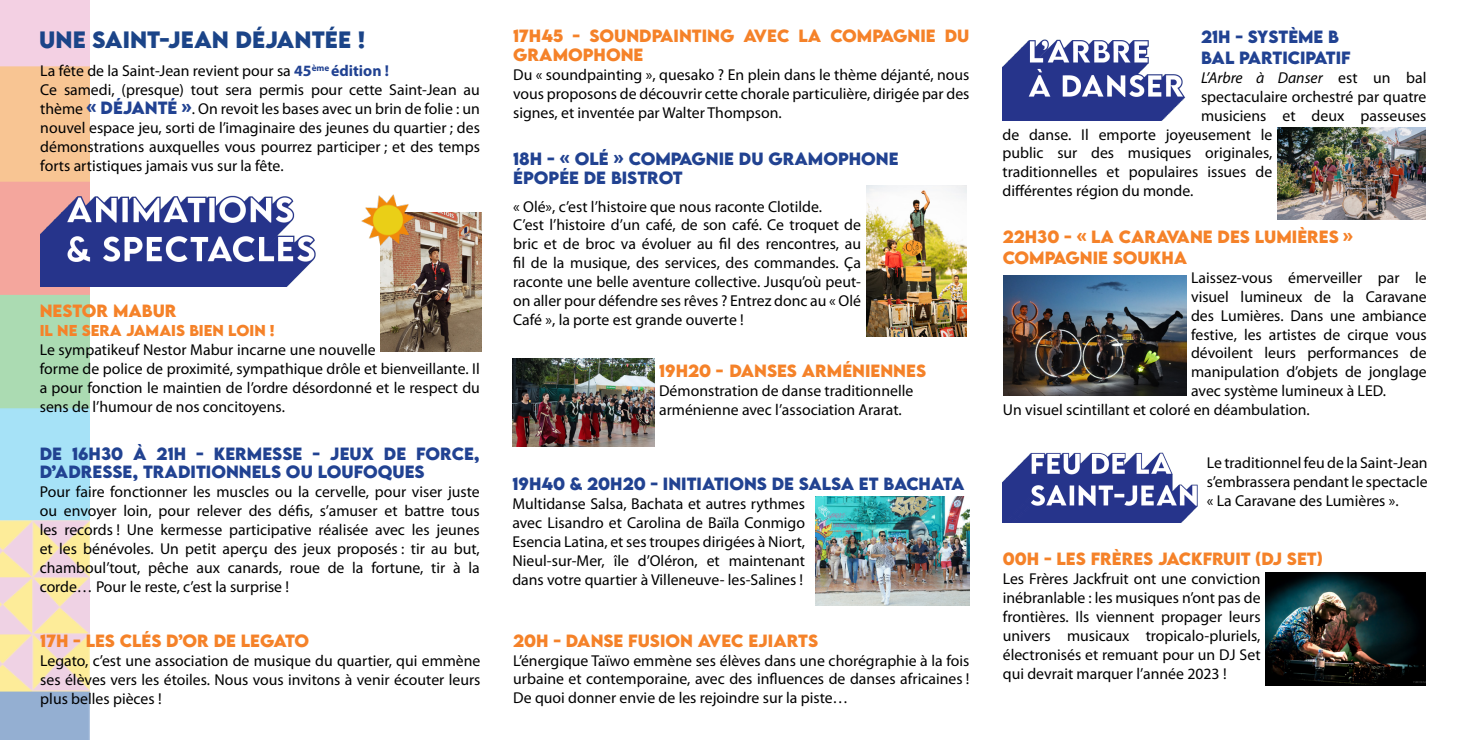
<style>
.page{position:relative;width:1474px;height:740px;background:#fff}
.page>*{position:absolute;margin:0;border:0;box-sizing:border-box;transform-origin:0 0}
.t1{font:700 21px "LEMONMILK";color:#1b4488}
.t2{font:15.75px/18.9px "Myriad Pro";color:#000001;text-align:justify}
.t3{font:700 15.75px "LEMONMILK";color:#f58229}
.t4{font:700 15.75px "LEMONMILK";color:#214291}
.t5{font:700 15.75px "LEMONMILK";color:#214292}
.t6{font:italic 15.75px "Myriad Pro";color:#000001}
.t7{font:700 14px "LEMONMILK";color:#f58229}
.s1{font-weight:700;color:#214292}
.s2{font-family:"LEMONMILK";font-weight:700;color:#214292}
.s3{font-style:normal}
</style>
<div class="page">
<img style="left:0;top:0;width:89px;height:739px">
<img style="left:815px;top:496px;width:154px;height:108px">
<img style="left:40px;top:194px;width:276px;height:92px">
<img style="left:380px;top:212px;width:101px;height:139px">
<img style="left:1277px;top:127px;width:148px;height:92px">
<img style="left:866px;top:185px;width:100px;height:151px">
<img style="left:1002px;top:39px;width:184px;height:81px">
<img style="left:361px;top:195px;width:53px;height:51px">
<img style="left:512px;top:358px;width:142px;height:88px">
<img style="left:1003px;top:275px;width:183px;height:120px">
<img style="left:1002px;top:452px;width:196px;height:69px">
<img style="left:1265px;top:572px;width:160px;height:112px">
<p class="t1" style="left:39px;top:25px;width:328px">UNE SAINT-JEAN DÉJANTÉE !</p>
<p class="t2" style="left:40px;top:61px;width:350px">La fête de la Saint-Jean revient pour sa <span class="s1">45</span><sup>ème</sup> <span class="s1">édition !</span></p>
<p class="t2" style="left:40px;top:80px;width:441px">Ce samedi, (presque) tout sera permis pour cette Saint-Jean au thème <span class="s2">« DÉJANT</span></p>
<p class="t2" style="left:40px;top:99px;width:441px;text-indent:127px"><span class="s2">É »</span>. On revoit les bases avec un brin de folie : un nouvel espace jeu, sorti de l’imaginaire des jeunes du quartier ; des démonstrations auxquelles vous pourrez participer ; et des temps forts artistiques jamais vus sur la fête.</p>
<p class="t3" style="left:40px;top:300px;width:25px">NESTOR</p>
<p class="t3" style="left:113px;top:300px;width:29px">MABUR</p>
<p class="t7" style="left:40px;top:320px;width:53px">ILNE SERA</p>
<p class="t7" style="left:126px;top:320px;width:13px">JAMA</p>
<p class="t7" style="left:171px;top:320px;width:105px">IS BIEN LOIN !</p>
<p class="t2" style="left:40px;top:339px;width:441px;text-align:left">Le sympatikeuf Nestor Mabur incarne une nouvelle<br>forme de police de proximité, sympathique drôle et bienveillante. Il a pour fonction le maintien de l’ordre désordonné et le respect du sens de l’humour de nos concitoyens.</p>
<p class="t4" style="left:40px;top:442px;width:198px">DE 16H30 À 21H - KERMESSE</p>
<p class="t5" style="left:312px;top:442px;width:83px">- JEUX DE</p>
<p class="t5" style="left:416px;top:442px;width:13px">FORCE</p>
<p class="t5" style="left:474px;top:442px;width:7px">,</p>
<p class="t5" style="left:40px;top:461px;width:28px">D’ADRESSE</p>
<p class="t5" style="left:132px;top:461px;width:24px">, TRAD</p>
<p class="t5" style="left:190px;top:461px;width:34px">ITIONNELS</p>
<p class="t5" style="left:286px;top:461px;width:45px">OU LOUFOQUES</p>
<p class="t2" style="left:40px;top:482px;width:441px">Pour faire fonctionner les muscles ou la cervelle, pour viser juste ou envoyer loin, pour relever des défis, s’amuser et battre tous les records ! Une kermesse participative réalisée avec les jeunes et les bénévoles. Un petit aperçu des jeux proposés : tir au but, chamboul’tout, pêche aux canards, roue de la fortune, tir à la corde… Pour le reste, c’est la surprise !</p>
<p class="t3" style="left:40px;top:629px;width:246px">17H - LES CLÉS D’OR DE LEGATO</p>
<p class="t2" style="left:40px;top:650px;width:441px">Legato, c’est une association de musique du quartier, qui emmène ses élèves vers les étoiles. Nous vous invitons à venir écouter leurs plus belles pièces !</p>
<p class="t3" style="left:513px;top:25px;width:100px">17H45 - SOUNDPA</p>
<p class="t3" style="left:673px;top:25px;width:105px">INTING AVEC</p>
<p class="t3" style="left:798px;top:25px;width:12px">LA</p>
<p class="t3" style="left:830px;top:25px;width:26px">COMPA</p>
<p class="t3" style="left:893px;top:25px;width:64px">GNIE DU</p>
<p class="t3" style="left:513px;top:44px;width:15px">GRAMOP</p>
<p class="t3" style="left:593px;top:44px;width:26px">HONE</p>
<p class="t2" style="left:513px;top:65px;width:458px">Du « soundpainting », quesako ? En plein dans le thème déjanté, nous vous proposons de découvrir cette chorale particulière, dirigée par des signes, et inventée par Walter Thompson.</p>
<p class="t4" style="left:513px;top:148px;width:142px">18H - « OLÉ » COMPA</p>
<p class="t4" style="left:691px;top:148px;width:92px">GNIE DU GRAMOP</p>
<p class="t4" style="left:848px;top:148px;width:26px">HONE</p>
<p class="t4" style="left:513px;top:167px;width:13px">ÉPOP</p>
<p class="t4" style="left:559px;top:167px;width:80px">ÉE DE BISTROT</p>
<p class="t2" style="left:513px;top:196px;width:310px">« Olé», c’est l’histoire que nous raconte Clotilde.</p>
<p class="t2" style="left:513px;top:215px;width:349px">C’est l’histoire d’un café, de son café. Ce troquet de bric et de broc va évoluer au fil des rencontres, au fil de la musique, des services, des commandes. Ça raconte une belle aventure collective. Jusqu’où peut&shy;on aller pour défendre ses rêves ? Entrez donc au « Olé Café », la porte est grande ouverte !</p>
<p class="t3" style="left:659px;top:360px;width:94px">19H20 - DANSES</p>
<p class="t3" style="left:801px;top:360px;width:15px">ARM</p>
<p class="t3" style="left:842px;top:360px;width:40px">ÉNIENNES</p>
<p class="t2" style="left:659px;top:381px;width:256px">Démonstration de danse traditionnelle</p>
<p class="t2" style="left:659px;top:400px;width:244px">arménienne avec l’association Ararat.</p>
<p class="t4" style="left:512px;top:473px;width:231px">19H40 &amp; 20H20 - INITIATIONS</p>
<p class="t4" style="left:771px;top:473px;width:49px">DE SALSA</p>
<p class="t4" style="left:859px;top:473px;width:85px">ET BACHATA</p>
<p class="t2" style="left:512px;top:493px;width:294px">Multidanse Salsa, Bachata et autres rythmes avec Lisandro et Carolina de Baïla Conmigo Esencia Latina, et ses troupes dirigées à Niort, Nieul-sur-Mer, île d’Oléron, et maintenant dans votre quartier à Villeneuve- les-Salines !</p>
<p class="t3" style="left:513px;top:629px;width:77px">20H - DANSE</p>
<p class="t3" style="left:628px;top:629px;width:12px">FUS</p>
<p class="t3" style="left:660px;top:629px;width:126px">ION AVEC EJIARTS</p>
<p class="t2" style="left:513px;top:650px;width:458px">L’énergique Taïwo emmène ses élèves dans une chorégraphie à la fois urbaine et contemporaine, avec des influences de danses africaines !<br>De quoi donner envie de les rejoindre sur la piste…</p>
<p class="t5" style="left:1200px;top:26px;width:138px">21H - SYSTÈME B</p>
<p class="t5" style="left:1200px;top:47px;width:12px">BAL</p>
<p class="t5" style="left:1239px;top:47px;width:12px">PART</p>
<p class="t5" style="left:1282px;top:47px;width:34px">ICIPAT</p>
<p class="t5" style="left:1335px;top:47px;width:15px">IF</p>
<p class="t6" style="left:1200px;top:68px;width:227px">L’Arbre à Danser <span class="s3">est un bal</span></p>
<p class="t2" style="left:1200px;top:87px;width:227px">spectaculaire orchestré par quatre</p>
<p class="t2" style="left:1200px;top:105px;width:227px">musiciens et deux passeuses</p>
<p class="t2" style="left:1002px;top:124px;width:271px">de danse. Il emporte joyeusement le</p>
<p class="t2" style="left:1002px;top:143px;width:271px">public sur des musiques originales,</p>
<p class="t2" style="left:1002px;top:162px;width:271px">traditionnelles et populaires issues de</p>
<p class="t2" style="left:1002px;top:181px;width:192px">différentes région du monde.</p>
<p class="t3" style="left:1002px;top:226px;width:142px">22H30 - « LA CARA</p>
<p class="t3" style="left:1166px;top:226px;width:23px">VANE</p>
<p class="t3" style="left:1217px;top:226px;width:12px">DES</p>
<p class="t3" style="left:1254px;top:226px;width:64px">LUMIÈRES</p>
<p class="t3" style="left:1342px;top:226px;width:12px">»</p>
<p class="t3" style="left:1002px;top:247px;width:26px">COMPA</p>
<p class="t3" style="left:1065px;top:247px;width:72px">GNIE SOUK</p>
<p class="t3" style="left:1161px;top:247px;width:27px">HA</p>
<p class="t2" style="left:1191px;top:267px;width:237px">Laissez-vous émerveiller par le visuel lumineux de la Caravane des Lumières. Dans une ambiance festive, les artistes de cirque vous dévoilent leurs performances de manipulation d’objets de jonglage avec système lumineux à LED.</p>
<p class="t2" style="left:1002px;top:400px;width:308px">Un visuel scintillant et coloré en déambulation.</p>
<p class="t2" style="left:1206px;top:453px;width:222px">Le traditionnel feu de la Saint-Jean s’embrassera pendant le spectacle « La Caravane des Lumières ».</p>
<p class="t3" style="left:1002px;top:548px;width:130px">00H - LES FRÈRES</p>
<p class="t3" style="left:1158px;top:548px;width:21px">JACKFRU</p>
<p class="t3" style="left:1235px;top:548px;width:89px">IT (DJ SET)</p>
<p class="t2" style="left:1002px;top:569px;width:259px">Les Frères Jackfruit ont une conviction inébranlable : les musiques n’ont pas de frontières. Ils viennent propager leurs univers musicaux tropicalo-pluriels, électronisés et remuant pour un DJ Set qui devrait marquer l’année 2023 !</p>
</div>
